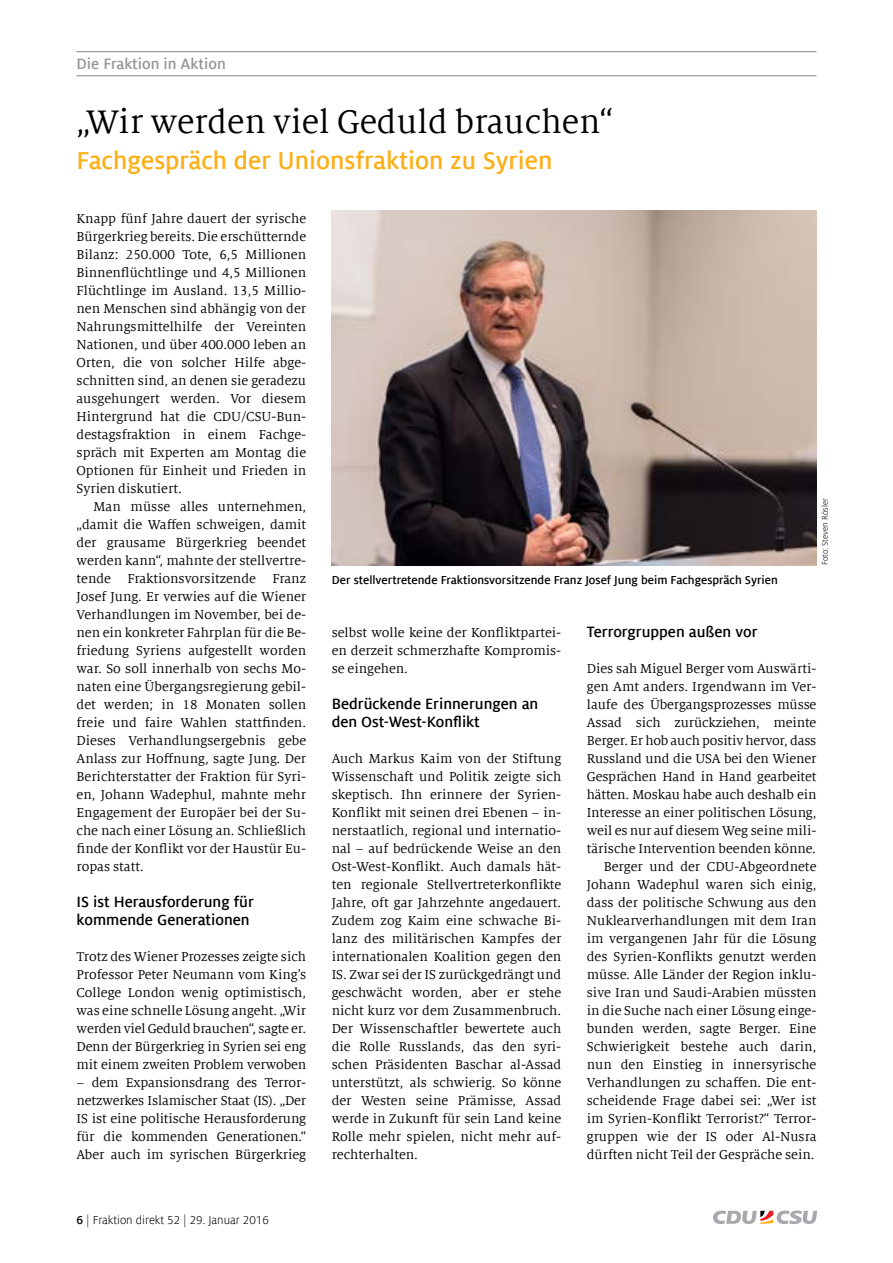
<style>
.page{position:relative;width:893px;height:1263px;background:#fff}
.page>*{position:absolute;margin:0;border:0;box-sizing:border-box;transform-origin:0 0}
.t1{font:36px "Milo Serif Offc";color:#000}
.t2{font:700 27px "Milo Sans Offc";color:#fcaf17}
.t3{font:700 16.5px/18px "Milo Sans Offc";color:#000}
.t4{font:700 16.5px "Milo Sans Offc";color:#939598}
.t5{font:14.25px/18px "Milo Serif Offc";color:#000;text-align:justify}
.t6{font:700 12.75px "Milo Sans Offc";color:#000}
.t7{font:12.75px "Milo Sans Offc";color:#000}
.t8{font:9px "Milo Sans Offc";color:#000}
.s1{font-weight:700}
</style>
<div class="page">
<svg style="left:713px;top:1210px;width:104px;height:14px"></svg>
<hr style="left:77px;top:51px;width:739px;height:1px;background:#939598">
<hr style="left:77px;top:75px;width:739px;height:1px;background:#939598">
<img style="left:332px;top:210px;width:484px;height:355px">
<p class="t4" style="left:77px;top:53px;width:151px">Die Fraktion in Aktion</p>
<h1 class="t1" style="left:77px;top:100px;width:538px">„Wir werden viel Geduld brauchen“</h1>
<h2 class="t2" style="left:77px;top:144px;width:477px">Fachgespräch der Unionsfraktion zu Syrien</h2>
<p class="t5" style="left:77px;top:210px;width:231px">Knapp fünf Jahre dauert der syrische Bürgerkrieg bereits. Die erschütternde Bilanz: 250.000 Tote, 6,5 Millionen Binnenflüchtlinge und 4,5 Millionen Flüchtlinge im Ausland. 13,5 Millio&shy;nen Menschen sind abhängig von der Nahrungsmittelhilfe der Vereinten Nationen, und über 400.000 leben an Orten, die von solcher Hilfe abge&shy;schnitten sind, an denen sie geradezu ausgehungert werden. Vor diesem Hintergrund hat die CDU/CSU-Bun&shy;destagsfraktion in einem Fachge&shy;spräch mit Experten am Montag die Optionen für Einheit und Frieden in Syrien diskutiert.</p>
<p class="t5" style="left:77px;top:498px;width:231px;text-indent:17px">Man müsse alles unternehmen, „damit die Waffen schweigen, damit der grausame Bürgerkrieg beendet werden kann“, mahnte der stellvertre&shy;tende Fraktionsvorsitzende Franz Josef Jung. Er verwies auf die Wiener Verhandlungen im November, bei de&shy;nen ein konkreter Fahrplan für die Be&shy;friedung Syriens aufgestellt worden war. So soll innerhalb von sechs Mo&shy;naten eine Übergangsregierung gebil&shy;det werden; in 18 Monaten sollen freie und faire Wahlen stattfinden.<br>Dieses Verhandlungsergebnis gebe Anlass zur Hoffnung, sagte Jung. Der Berichterstatter der Fraktion für Syri&shy;en, Johann Wadephul, mahnte mehr Engagement der Europäer bei der Su&shy;che nach einer Lösung an. Schließlich finde der Konflikt vor der Haustür Eu&shy;ropas statt.</p>
<p class="t3" style="left:77px;top:893px;width:179px">IS ist Herausforderung für kommende Generationen</p>
<p class="t5" style="left:77px;top:948px;width:231px">Trotz des Wiener Prozesses zeigte sich Professor Peter Neumann vom King’s College London wenig optimistisch, was eine schnelle Lösung angeht. „Wir werden viel Geduld brauchen“, sagte er.<br>Denn der Bürgerkrieg in Syrien sei eng mit einem zweiten Problem verwoben</p>
<p class="t5" style="left:77px;top:1074px;width:231px">– dem Expansionsdrang des Terror&shy;netzwerkes Islamischer Staat (IS). „Der IS ist eine politische Herausforderung für die kommenden Generationen.“ Aber auch im syrischen Bürgerkrieg</p>
<p class="t7" style="left:77px;top:1212px;width:194px"><span class="s1">6</span> | Fraktion direkt 52 | 29. Januar 2016</p>
<p class="t6" style="left:332px;top:572px;width:448px">Der stellvertretende Fraktionsvorsitzende Franz Josef Jung beim Fachgespräch Syrien</p>
<p class="t8" style="left:819px;top:565px;width:69px;rotate:-90deg">Foto: Steven Rösler</p>
<p class="t5" style="left:332px;top:624px;width:231px">selbst wolle keine der Konfliktpartei&shy;en derzeit schmerzhafte Kompromis&shy;se eingehen.</p>
<p class="t3" style="left:332px;top:695px;width:208px">Bedrückende Erinnerungen an den Ost-West-Konflikt</p>
<p class="t5" style="left:332px;top:750px;width:231px">Auch Markus Kaim von der Stiftung Wissenschaft und Politik zeigte sich skeptisch. Ihn erinnere der Syrien-Konflikt mit seinen drei Ebenen – in&shy;nerstaatlich, regional und internatio&shy;nal – auf bedrückende Weise an den Ost-West-Konflikt. Auch damals hät&shy;ten regionale Stellvertreterkonflikte Jahre, oft gar Jahrzehnte angedauert.<br>Zudem zog Kaim eine schwache Bi&shy;lanz des militärischen Kampfes der internationalen Koalition gegen den IS. Zwar sei der IS zurückgedrängt und geschwächt worden, aber er stehe nicht kurz vor dem Zusammenbruch.<br>Der Wissenschaftler bewertete auch die Rolle Russlands, das den syri&shy;schen Präsidenten Baschar al-Assad unterstützt, als schwierig. So könne der Westen seine Prämisse, Assad werde in Zukunft für sein Land keine Rolle mehr spielen, nicht mehr auf&shy;rechterhalten.</p>
<p class="t3" style="left:587px;top:623px;width:172px">Terrorgruppen außen vor</p>
<p class="t5" style="left:587px;top:660px;width:231px;text-align:right">Dies sah Miguel Berger vom Auswärti&shy;gen Amt anders. Irgendwann im Ver&shy;laufe des Übergangsprozesses müsse Assad sich zurückziehen, meinte Berger. Er hob auch positiv hervor, dass Russland und die USA bei den Wiener Gesprächen Hand in Hand gearbeitet hätten. Moskau habe auch deshalb ein Interesse an einer politischen Lösung, weil es nur auf diesem Weg seine mili&shy;tärische Intervention beenden könne.<br>Berger und der CDU-Abgeordnete Johann Wadephul waren sich einig, dass der politische Schwung aus den Nuklearverhandlungen mit dem Iran im vergangenen Jahr für die Lösung des Syrien-Konflikts genutzt werden müsse. Alle Länder der Region inklu&shy;sive Iran und Saudi-Arabien müssten in die Suche nach einer Lösung einge&shy;bunden werden, sagte Berger. Eine Schwierigkeit bestehe auch darin, nun den Einstieg in innersyrische Verhandlungen zu schaffen. Die ent&shy;scheidende Frage dabei sei: „Wer ist im Syrien-Konflikt Terrorist?“ Terror&shy;gruppen wie der IS oder Al-Nusra dürften nicht Teil der Gespräche sein.</p>
</div>
